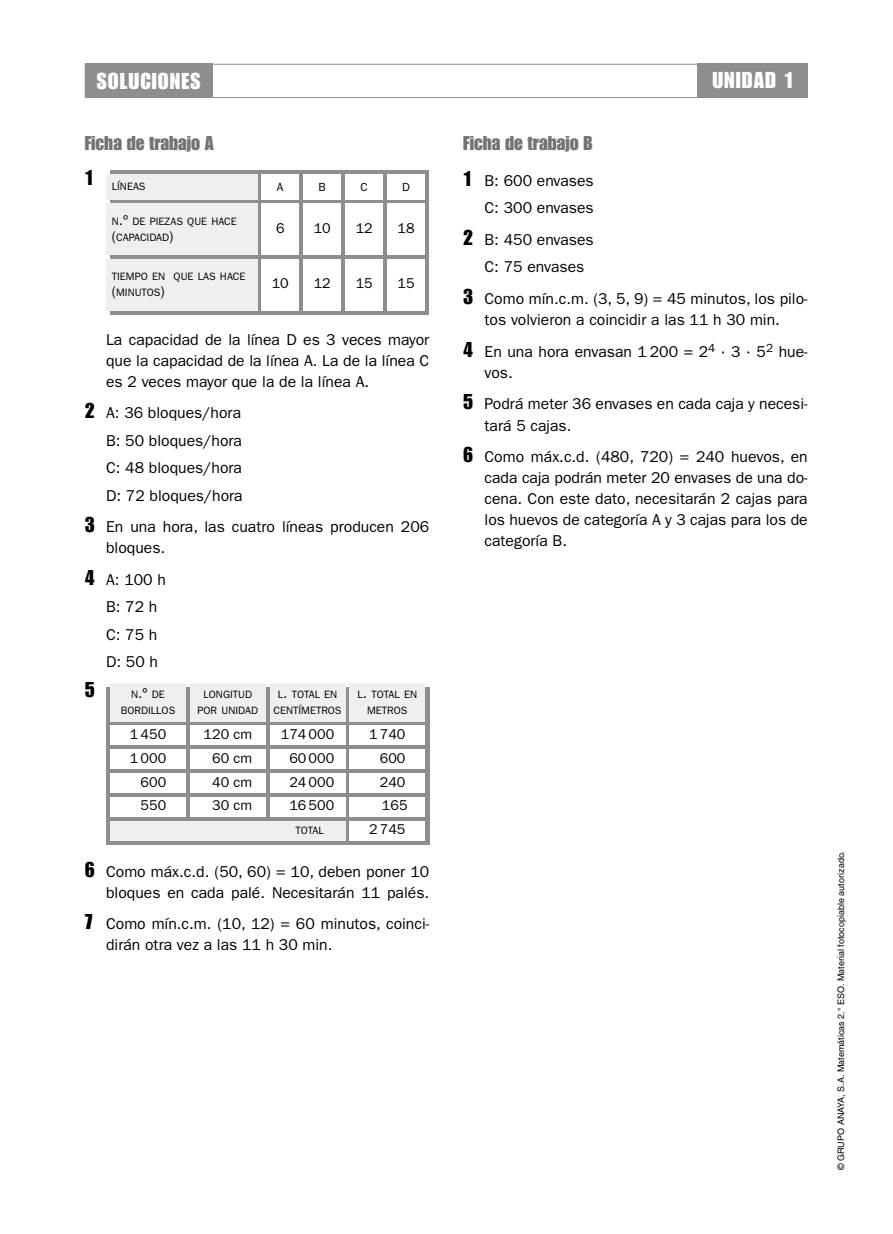
<style>
.page{position:relative;width:893px;height:1234px;background:#fff}
.page>*{position:absolute;margin:0;border:0;box-sizing:border-box;transform-origin:0 0}
.t1{font:22.5px "Impact";letter-spacing:.05em;color:#fff}
.t2{font:21px "Impact";color:#000}
.t3{font:19.5px "Impact";color:#737373}
.t4{font:15.75px/21px "Franklin Gothic";color:#000}
.t5{font:14.25px/23.9px "Franklin Gothic";color:#000}
.t6{font:11.85px "Franklin Gothic";color:#000}
.t7{font:10.65px/16.5px "Franklin Gothic";color:#000;text-align:center}
.t8{font:9px "Helvetica";color:#000}
.s1{font-size:14.25px}
.s2{font-family:"Impact";font-size:21px}
</style>
<div class="page">
<svg style="left:106px;top:687px;width:323px;height:157px;fill:#8e8e8e"></svg>
<div style="left:110px;top:682px;width:76px;height:39px;background:#efefef"></div>
<div style="left:110px;top:749px;width:76px;height:19px;background:#fff"></div>
<div style="left:110px;top:773px;width:76px;height:19px;background:#fff"></div>
<div style="left:190px;top:682px;width:76px;height:39px;background:#efefef"></div>
<div style="left:190px;top:749px;width:76px;height:19px;background:#fff"></div>
<div style="left:190px;top:773px;width:76px;height:19px;background:#fff"></div>
<div style="left:270px;top:682px;width:75px;height:39px;background:#efefef"></div>
<div style="left:270px;top:749px;width:75px;height:19px;background:#fff"></div>
<div style="left:270px;top:773px;width:75px;height:19px;background:#fff"></div>
<div style="left:350px;top:682px;width:75px;height:39px;background:#efefef"></div>
<div style="left:350px;top:749px;width:75px;height:19px;background:#fff"></div>
<div style="left:350px;top:773px;width:75px;height:19px;background:#fff"></div>
<div style="left:110px;top:796px;width:76px;height:20px;background:#fff"></div>
<div style="left:190px;top:796px;width:76px;height:20px;background:#fff"></div>
<div style="left:270px;top:796px;width:75px;height:20px;background:#fff"></div>
<div style="left:350px;top:796px;width:75px;height:20px;background:#fff"></div>
<div style="left:110px;top:820px;width:235px;height:20px;background:#efefef"></div>
<div style="left:350px;top:820px;width:75px;height:20px;background:#fff"></div>
<div style="left:110px;top:725px;width:76px;height:20px;background:#fff"></div>
<div style="left:190px;top:725px;width:76px;height:20px;background:#fff"></div>
<div style="left:270px;top:725px;width:75px;height:20px;background:#fff"></div>
<div style="left:350px;top:725px;width:75px;height:20px;background:#fff"></div>
<div style="left:110px;top:170px;width:319px;height:144px;background:#8e8e8e"></div>
<div style="left:106px;top:174px;width:151px;height:25px;background:#efefef"></div>
<div style="left:261px;top:174px;width:38px;height:25px;background:#fff"></div>
<div style="left:106px;top:204px;width:151px;height:51px;background:#efefef"></div>
<div style="left:261px;top:204px;width:38px;height:51px;background:#fff"></div>
<div style="left:106px;top:259px;width:151px;height:51px;background:#efefef"></div>
<div style="left:261px;top:259px;width:38px;height:51px;background:#fff"></div>
<div style="left:303px;top:174px;width:38px;height:25px;background:#fff"></div>
<div style="left:303px;top:204px;width:38px;height:51px;background:#fff"></div>
<div style="left:303px;top:259px;width:38px;height:51px;background:#fff"></div>
<div style="left:345px;top:174px;width:38px;height:25px;background:#fff"></div>
<div style="left:345px;top:204px;width:38px;height:51px;background:#fff"></div>
<div style="left:345px;top:259px;width:38px;height:51px;background:#fff"></div>
<div style="left:387px;top:174px;width:38px;height:25px;background:#fff"></div>
<div style="left:387px;top:204px;width:38px;height:51px;background:#fff"></div>
<div style="left:387px;top:259px;width:38px;height:51px;background:#fff"></div>
<div style="left:85px;top:64px;width:723px;height:34px;border:1px solid #8e8e8e"></div>
<div style="left:85px;top:64px;width:127px;height:34px;background:#8e8e8e"></div>
<div style="left:697px;top:64px;width:111px;height:34px;background:#8e8e8e"></div>
<h1 class="t1" style="left:97px;top:73px;width:105px">SOLUCIONES</h1>
<h1 class="t1" style="left:712px;top:71px;width:82px">UNIDAD 1</h1>
<p class="t3" style="left:85px;top:136px;width:131px">Ficha de trabajo A</p>
<h2 class="t2" style="left:85px;top:169px;width:9px">1</h2>
<p class="t7" style="left:112px;top:178px;width:35px">LÍNEAS</p>
<p class="t6" style="left:277px;top:180px;width:8px">A</p>
<p class="t7" style="left:112px;top:213px;width:127px;text-align:left">N<span class="s1">.º</span> DE PIEZAS QUE HACE <span class="s1">(</span>CAPACIDAD<span class="s1">)</span></p>
<p class="t5" style="left:276px;top:216px;width:10px">6</p>
<p class="t7" style="left:112px;top:268px;width:135px;text-align:left">TIEMPO EN QUE LAS HACE <span class="s1">(</span>MINUTOS<span class="s1">)</span></p>
<p class="t5" style="left:272px;top:271px;width:19px">10</p>
<p class="t6" style="left:319px;top:180px;width:9px">B</p>
<p class="t5" style="left:314px;top:216px;width:19px">10</p>
<p class="t5" style="left:314px;top:271px;width:19px">12</p>
<p class="t6" style="left:361px;top:180px;width:9px">C</p>
<p class="t5" style="left:356px;top:216px;width:19px">12</p>
<p class="t5" style="left:356px;top:271px;width:19px">15</p>
<p class="t6" style="left:402px;top:180px;width:9px">D</p>
<p class="t5" style="left:398px;top:216px;width:19px">18</p>
<p class="t5" style="left:398px;top:271px;width:19px">15</p>
<p class="t4" style="left:106px;top:328px;width:325px;text-align:justify">La capacidad de la línea D es 3 veces mayor que la capacidad de la línea A. La de la línea C es 2 veces mayor que la de la línea A.</p>
<p class="t4" style="left:106px;top:399px;width:138px;line-height:27.5px;text-align:justify;text-indent:-21px"><span class="s2">2</span> A: 36 bloques/hora B: 50 bloques/hora C: 48 bloques/hora D: 72 bloques/hora</p>
<p class="t4" style="left:106px;top:516px;width:325px;text-indent:-21px"><span class="s2">3</span> En una hora, las cuatro líneas producen 206 bloques.</p>
<p class="t4" style="left:106px;top:565px;width:61px;line-height:27.5px;text-indent:-21px"><span class="s2">4</span> A: 100 h<br>B: 72 h<br>C: 75 h<br>D: 50 h</p>
<h2 class="t2" style="left:85px;top:681px;width:12px">5</h2>
<p class="t7" style="left:121px;top:685px;width:56px">N<span class="s1">.º</span> DE<br>BORDILLOS</p>
<p class="t5" style="left:130px;top:745px;width:38px;text-align:right">1000<br>600</p>
<p class="t7" style="left:198px;top:685px;width:62px">LONGITUD<br>POR UNIDAD</p>
<p class="t5" style="left:212px;top:745px;width:41px">60 cm<br>40 cm</p>
<p class="t7" style="left:274px;top:685px;width:70px">L<span class="s1">.</span> TOTAL EN<br>CENTÍMETROS</p>
<p class="t5" style="left:289px;top:745px;width:46px">60000<br>24000</p>
<p class="t7" style="left:357px;top:685px;width:61px">L<span class="s1">.</span> TOTAL EN<br>METROS</p>
<p class="t5" style="left:380px;top:745px;width:27px">600<br>240</p>
<p class="t5" style="left:130px;top:721px;width:38px">1450</p>
<p class="t5" style="left:204px;top:721px;width:50px">120 cm</p>
<p class="t5" style="left:281px;top:721px;width:55px">174000</p>
<p class="t5" style="left:369px;top:721px;width:38px">1740</p>
<p class="t5" style="left:141px;top:793px;width:27px">550</p>
<p class="t5" style="left:212px;top:793px;width:41px">30 cm</p>
<p class="t5" style="left:289px;top:793px;width:46px">16500</p>
<p class="t5" style="left:382px;top:793px;width:27px">165</p>
<p class="t7" style="left:295px;top:822px;width:30px">TOTAL</p>
<p class="t5" style="left:369px;top:817px;width:38px">2745</p>
<p class="t4" style="left:85px;top:860px;width:346px;text-align:right"><span class="s2">6</span> Como máx.c.d. (50, 60) = 10, deben poner 10 bloques en cada palé. Necesitarán 11 palés.</p>
<p class="t4" style="left:106px;top:913px;width:325px;text-indent:-21px"><span class="s2">7</span> Como mín.c.m. (10, 12) = 60 minutos, coinci&shy;dirán otra vez a las 11 h 30 min.</p>
<p class="t3" style="left:463px;top:136px;width:131px">Ficha de trabajo B</p>
<p class="t4" style="left:463px;top:167px;width:132px;line-height:27.5px;text-align:right"><span class="s2">1</span> B: 600 envases<br>C: 300 envases</p>
<p class="t4" style="left:485px;top:226px;width:111px;line-height:27.5px;text-indent:-21px"><span class="s2">2</span> B: 450 envases<br>C: 75 envases</p>
<p class="t4" style="left:463px;top:288px;width:346px;text-align:center"><span class="s2">3</span> Como mín.c.m. (3, 5, 9) = 45 minutos, los pilo&shy;tos volvieron a coincidir a las 11 h 30 min.</p>
<p class="t4" style="left:485px;top:341px;width:325px;text-indent:-21px"><span class="s2">4</span> En una hora envasan 1 200 = 2<sup>4</sup> · 3 · 5<sup>2</sup> hue&shy;vos.</p>
<p class="t4" style="left:485px;top:393px;width:325px;text-indent:-21px"><span class="s2">5</span> Podrá meter 36 envases en cada caja y necesi&shy;tará 5 cajas.</p>
<p class="t4" style="left:485px;top:446px;width:325px;text-align:justify;text-indent:-21px"><span class="s2">6</span> Como máx.c.d. (480, 720) = 240 huevos, en cada caja podrán meter 20 envases de una do&shy;cena. Con este dato, necesitarán 2 cajas para los huevos de categoría A y 3 cajas para los de categoría B.</p>
<p class="t8" style="left:837px;top:1169px;width:320px;rotate:-90deg">© GRUPO ANAYA, S.A. Matemáticas 2.° ESO. Material fotocopiable autorizado.</p>
</div>
